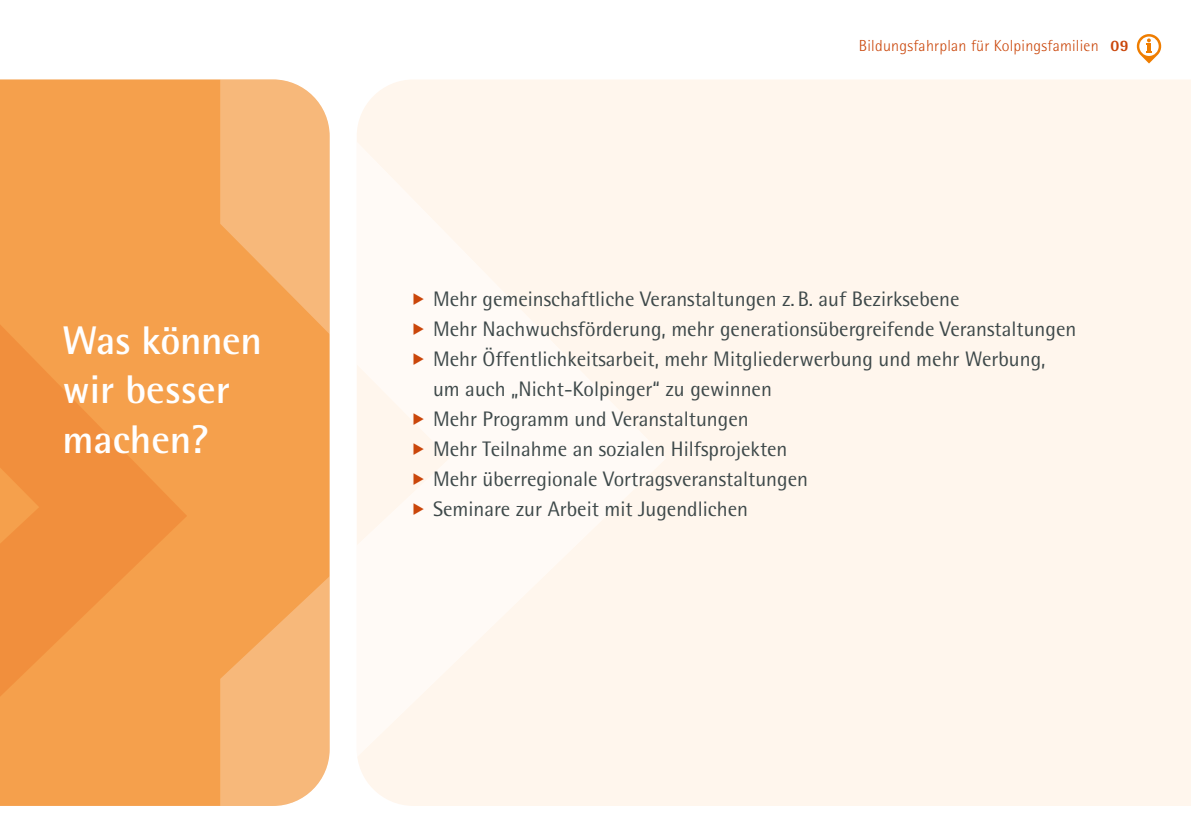
<style>
.page{position:relative;width:1191px;height:840px;background:#fff}
.page>*{position:absolute;margin:0;border:0;box-sizing:border-box;transform-origin:0 0}
.t1{font:700 40px/49.4px "Rotis Semi Sans";color:#fff}
.t2{font:21px/30px "Rotis Semi Sans";color:#3d4849}
.t3{font:300 16px "Rotis Semi Sans";letter-spacing:.015em;color:#ca460a}
.s1{font-weight:800}
.s2{color:#ca460a}
</style>
<div class="page">
<div style="left:666px;top:80px;width:525px;height:725px;background:#fff6ed"></div>
<svg style="left:357px;top:80px;width:309px;height:725px;fill:#fff6ed"></svg>
<div style="left:0;top:79px;width:220px;height:726px;background:#f5a04c"></div>
<svg style="left:220px;top:79px;width:110px;height:726px;background:#f6ad66"></svg>
<svg style="left:0;top:181px;width:187px;height:614px;background:#f39b47"></svg>
<svg style="left:1136px;top:34px;width:26px;height:29px"></svg>
<svg style="left:429px;top:303px;width:14px;height:1px"></svg>
<svg style="left:429px;top:333px;width:14px;height:1px"></svg>
<svg style="left:429px;top:363px;width:14px;height:1px"></svg>
<svg style="left:429px;top:423px;width:14px;height:1px"></svg>
<svg style="left:429px;top:453px;width:14px;height:1px"></svg>
<svg style="left:429px;top:483px;width:14px;height:1px"></svg>
<svg style="left:429px;top:513px;width:14px;height:1px"></svg>
<h1 class="t1" style="left:62px;top:314px;width:201px">Was können wir besser machen?</h1>
<p class="t3" style="left:859px;top:37px;width:271px">Bildungsfahrplan für Kolpingsfamilien <span class="s1">09</span></p>
<p class="t2" style="left:412px;top:283px;width:548px"><span class="s2">◆</span> Mehr gemeinschaftliche Veranstaltungen z. B. auf Bezirksebene</p>
<p class="t2" style="left:412px;top:313px;width:665px"><span class="s2">◆</span> Mehr Nachwuchsförderung, mehr generationsübergreifende Veranstaltungen</p>
<p class="t2" style="left:433px;top:343px;width:614px;text-indent:-20px"><span class="s2">◆</span> Mehr Öffentlichkeitsarbeit, mehr Mitgliederwerbung und mehr Werbung, um auch „Nicht-Kolpinger“ zu gewinnen</p>
<p class="t2" style="left:412px;top:403px;width:337px"><span class="s2">◆</span> Mehr Programm und Veranstaltungen</p>
<p class="t2" style="left:412px;top:433px;width:376px"><span class="s2">◆</span> Mehr Teilnahme an sozialen Hilfsprojekten</p>
<p class="t2" style="left:412px;top:463px;width:397px"><span class="s2">◆</span> Mehr überregionale Vortragsveranstaltungen</p>
<p class="t2" style="left:412px;top:493px;width:337px"><span class="s2">◆</span> Seminare zur Arbeit mit Jugendlichen</p>
</div>
